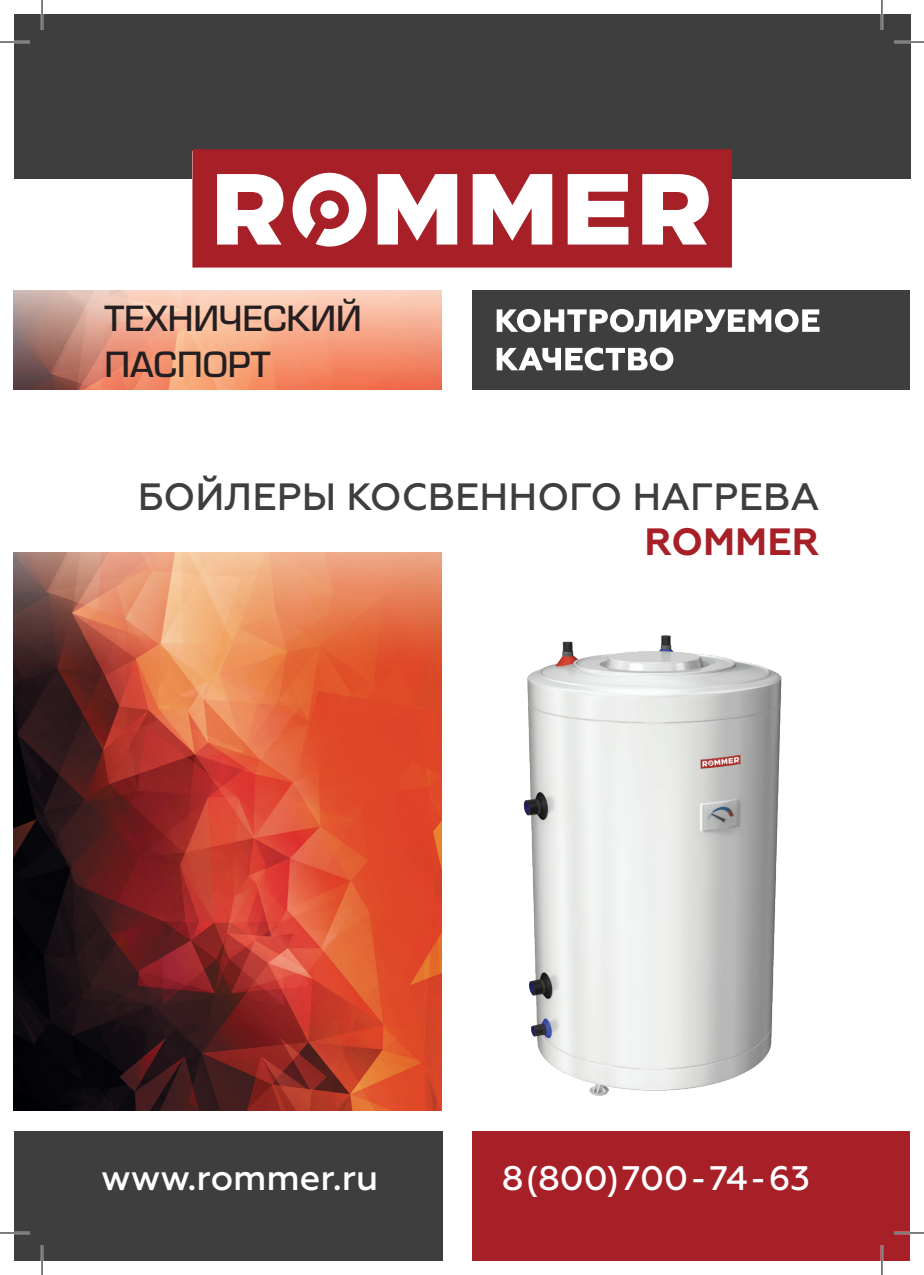
<style>
.page{position:relative;width:924px;height:1275px;background:#fff}
.page>*{position:absolute;margin:0;border:0;box-sizing:border-box;transform-origin:0 0}
.Продукция{font:500 38px "Geometria";color:#3e3e3f}
.Заголовок{font:500 38px/45.6px "Eurostile";color:#231f20}
.Продукция-2{font:700 38px "Geometria";color:#a71f27}
.t1{font:500 36px "Geometria";color:#fff}
.t2{font:500 34px "Geometria";color:#fff}
</style>
<div class="page">
<div style="left:14px;top:14px;width:895px;height:165px;background:#3e3e3f"></div>
<div style="left:14px;top:1131px;width:428px;height:130px;background:#3e3e3f"></div>
<div style="left:472px;top:1131px;width:437px;height:130px;background:#a71f27"></div>
<svg style="left:192px;top:149px;width:539px;height:118px;fill:#a71f27"></svg>
<img style="left:14px;top:552px;width:428px;height:558px">
<img style="left:14px;top:290px;width:428px;height:100px">
<div style="left:472px;top:290px;width:437px;height:100px;background:#3e3e3f"></div>
<svg style="left:496px;top:309px;width:323px;height:23px"></svg>
<svg style="left:496px;top:347px;width:177px;height:24px"></svg>
<img style="left:523px;top:635px;width:259px;height:461px">
<hr style="left:0;top:41px;width:30px;height:2px;background:#fff">
<hr style="left:893px;top:41px;width:30px;height:2px;background:#fff">
<hr style="left:0;top:1231px;width:30px;height:3px;background:#fff">
<hr style="left:893px;top:1231px;width:30px;height:3px;background:#fff">
<hr style="left:41px;top:0;width:2px;height:30px;background:#fff">
<hr style="left:41px;top:1245px;width:2px;height:30px;background:#fff">
<hr style="left:880px;top:0;width:2px;height:30px;background:#fff">
<hr style="left:880px;top:1245px;width:2px;height:30px;background:#fff">
<hr style="left:0;top:42px;width:30px;height:1px;background:#000">
<hr style="left:893px;top:42px;width:30px;height:1px;background:#000">
<hr style="left:0;top:1232px;width:30px;height:1px;background:#000">
<hr style="left:893px;top:1232px;width:30px;height:1px;background:#000">
<hr style="left:42px;top:0;width:1px;height:30px;background:#000">
<hr style="left:42px;top:1245px;width:1px;height:30px;background:#000">
<hr style="left:881px;top:0;width:1px;height:30px;background:#000">
<hr style="left:881px;top:1245px;width:1px;height:30px;background:#000">
<p class="Заголовок" style="left:104px;top:296px;width:258px">ТЕХНИЧЕСКИЙ<br>ПАСПОРТ</p>
<p class="Продукция" style="left:138px;top:474px;width:682px">БОЙЛЕРЫ КОСВЕННОГО НАГРЕВА</p>
<p class="Продукция-2" style="left:644px;top:519px;width:176px">ROMMER</p>
<p class="t1" style="left:101px;top:1156px;width:278px">www.rommer.ru</p>
<p class="t2" style="left:501px;top:1158px;width:309px">8 (800) 700 - 74 - 63</p>
</div>
